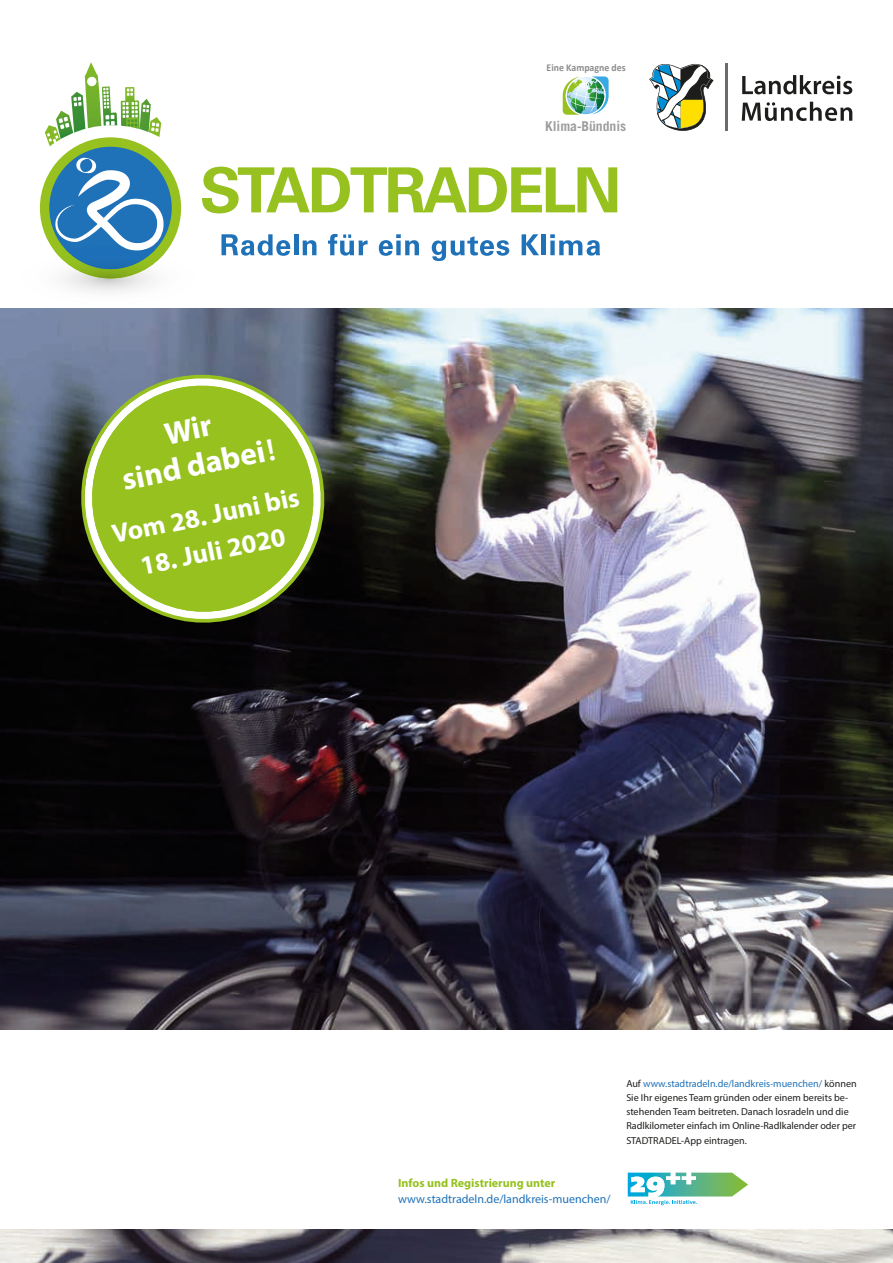
<style>
.page{position:relative;width:893px;height:1263px;background:#fff}
.page>*{position:absolute;margin:0;border:0;box-sizing:border-box;transform-origin:0 0}
.t1{font:700 31.42px/36.2px "Myriad Pro";color:#fff;text-align:center}
.t2{font:700 26.62px "Myriad Pro";color:#fff}
.t3{font:700 13.58px "Trade Gothic LT Std";letter-spacing:-.005em;color:#9d9d9d}
.t4{font:12px "Myriad Pro";color:#1f71b8}
.t5{font:700 12px "Myriad Pro";color:#96c11f}
.t6{font:700 10.43px "Calibri";color:#8e8d8d;scale:.94 1}
.t7{font:10.12px/14.2px "Myriad Pro";color:#1d1d1b}
.s1{font-weight:600}
.s2{color:#1f71b8}
</style>
<div class="page">
<svg style="left:649px;top:64px;width:64px;height:67px"></svg>
<svg style="left:742px;top:102px;width:110px;height:19px"></svg>
<svg style="left:742px;top:75px;width:110px;height:19px"></svg>
<hr style="left:726px;top:64px;width:2px;height:67px;background:#696b70">
<svg style="left:39px;top:62px;width:578px;height:230px"></svg>
<img style="left:0;top:308px;width:893px;height:955px">
<div style="left:0;top:1030px;width:893px;height:198px;background:#fff"></div>
<svg style="left:72px;top:366px;width:261px;height:266px;background:#383e3b"></svg>
<svg style="left:88px;top:382px;width:229px;height:235px;background:#90b238"></svg>
<svg style="left:628px;top:1172px;width:120px;height:33px"></svg>
<h1 class="t1" style="left:111px;top:426px;width:157px;rotate:-12deg">Wir<br>sind dabei<span class="s1">!</span></h1>
<h2 class="t2" style="left:109px;top:518px;width:192px;rotate:-12deg">Vom 28. Juni bis</h2>
<h2 class="t2" style="left:137px;top:549px;width:149px;rotate:-12deg">18. Juli 2020</h2>
<p class="t6" style="left:547px;top:60px;width:86px">Eine Kampagne des</p>
<h3 class="t3" style="left:545px;top:118px;width:83px">Klima-Bündnis</h3>
<p class="t5" style="left:398px;top:1175px;width:159px">Infos und Registrierung unter</p>
<p class="t4" style="left:398px;top:1192px;width:214px">www.stadtradeln.de/landkreis-muenchen/</p>
<p class="t7" style="left:626px;top:1076px;width:232px">Auf <span class="s2">www.stadtradeln.de/landkreis-muenchen/</span> können Sie Ihr eigenes Team gründen oder einem bereits be&shy;stehenden Team beitreten. Danach losradeln und die Radlkilometer einfach im Online-Radlkalender oder per STADTRADEL-App eintragen.</p>
</div>
